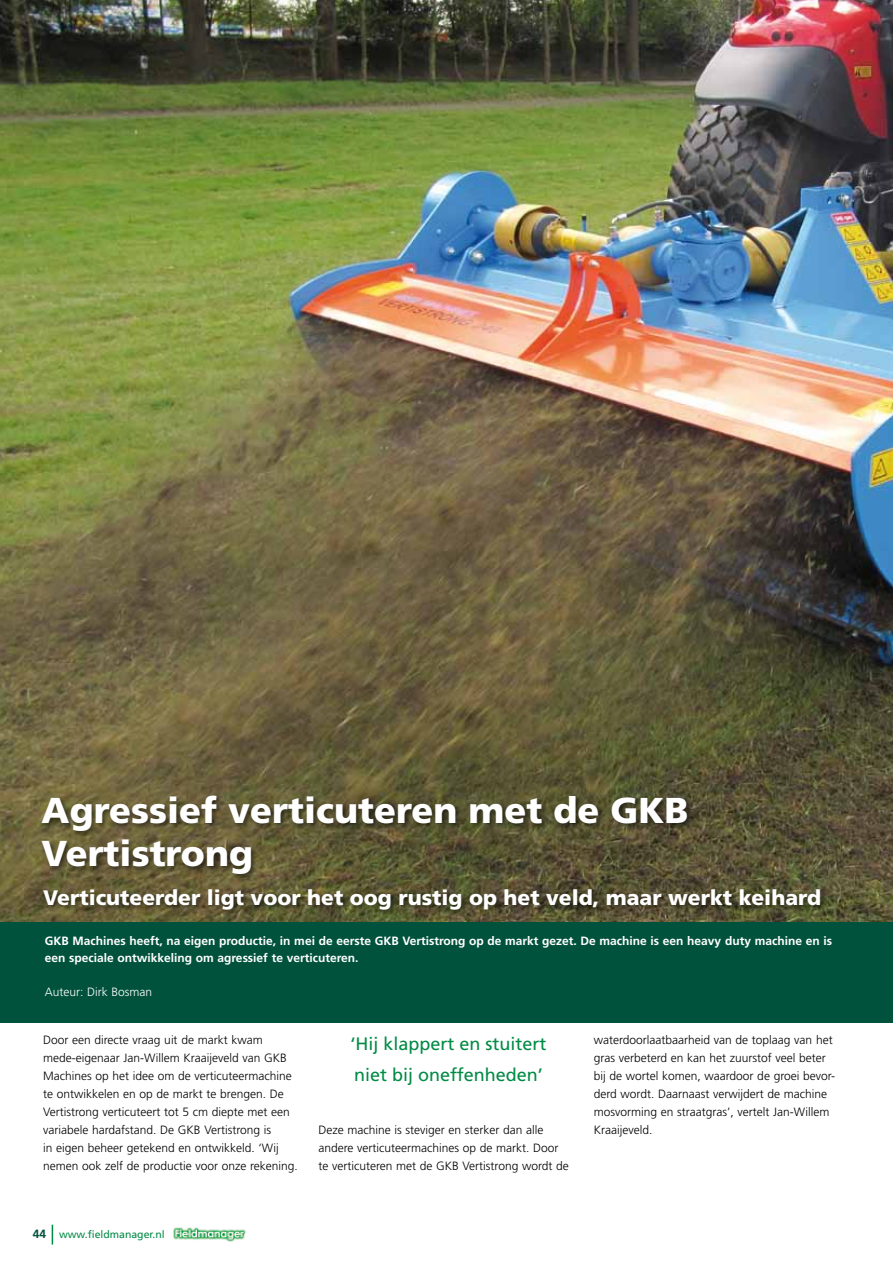
<style>
.page{position:relative;width:893px;height:1263px;background:#fff}
.page>*{position:absolute;margin:0;border:0;box-sizing:border-box;transform-origin:0 0}
.t1{font:900 36px/43.2px "Frutiger";color:#fff}
.t2{font:900 21px "Frutiger";color:#fff}
.t3{font:18px/31.5px "Frutiger";color:#008b45}
.t4{font:300 12px/18px "Frutiger";color:#000}
.t5{font:700 12px/17.2px "Frutiger";color:#fff}
.t6{font:300 12px "Frutiger";color:#fff}
.t7{font:10.5px "Frutiger";color:#008b45}
.s1{font-weight:700;font-size:12px;color:#00523c}
</style>
<div class="page">
<svg style="left:52px;top:1225px;width:1px;height:19px"></svg>
<img style="left:173px;top:1227px;width:73px;height:15px">
<img style="left:0;top:0;width:893px;height:922px">
<div style="left:0;top:922px;width:893px;height:101px;background:#00523c"></div>
<div style="left:41px;top:794px;width:653px;height:88px;background:#000;opacity:.5"></div>
<div style="left:42px;top:887px;width:785px;height:29px;background:#000;opacity:.5"></div>
<h1 class="t1" style="left:42px;top:788px;width:648px">Agressief verticuteren met de GKB<br>Vertistrong</h1>
<h2 class="t2" style="left:43px;top:884px;width:779px">Verticuteerder ligt voor het oog rustig op het veld, maar werkt keihard</h2>
<p class="t5" style="left:45px;top:932px;width:789px">GKB Machines heeft, na eigen productie, in mei de eerste GKB Vertistrong op de markt gezet. De machine is een heavy duty machine en is een speciale ontwikkeling om agressief te verticuteren.</p>
<p class="t6" style="left:45px;top:985px;width:109px">Auteur: Dirk Bosman</p>
<p class="t4" style="left:43px;top:1031px;width:256px">Door een directe vraag uit de markt kwam mede-eigenaar Jan-Willem Kraaijeveld van GKB Machines op het idee om de verticuteermachine te ontwikkelen en op de markt te brengen. De Vertistrong verticuteert tot 5 cm diepte met een variabele hardafstand. De GKB Vertistrong is<br>in eigen beheer getekend en ontwikkeld. ‘Wij nemen ook zelf de productie voor onze rekening.</p>
<h3 class="t3" style="left:351px;top:1028px;width:198px">‘Hij klappert en stuitert niet bij oneffenheden’</h3>
<p class="t4" style="left:318px;top:1121px;width:252px">Deze machine is steviger en sterker dan alle andere verticuteermachines op de markt. Door te verticuteren met de GKB Vertistrong wordt de</p>
<p class="t7" style="left:33px;top:1228px;width:133px"><span class="s1">44</span> www.fieldmanager.nl</p>
<p class="t4" style="left:594px;top:1031px;width:243px">waterdoorlaatbaarheid van de toplaag van het gras verbeterd en kan het zuurstof veel beter bij de wortel komen, waardoor de groei bevor&shy;derd wordt. Daarnaast verwijdert de machine mosvorming en straatgras’, vertelt Jan-Willem Kraaijeveld.</p>
</div>
